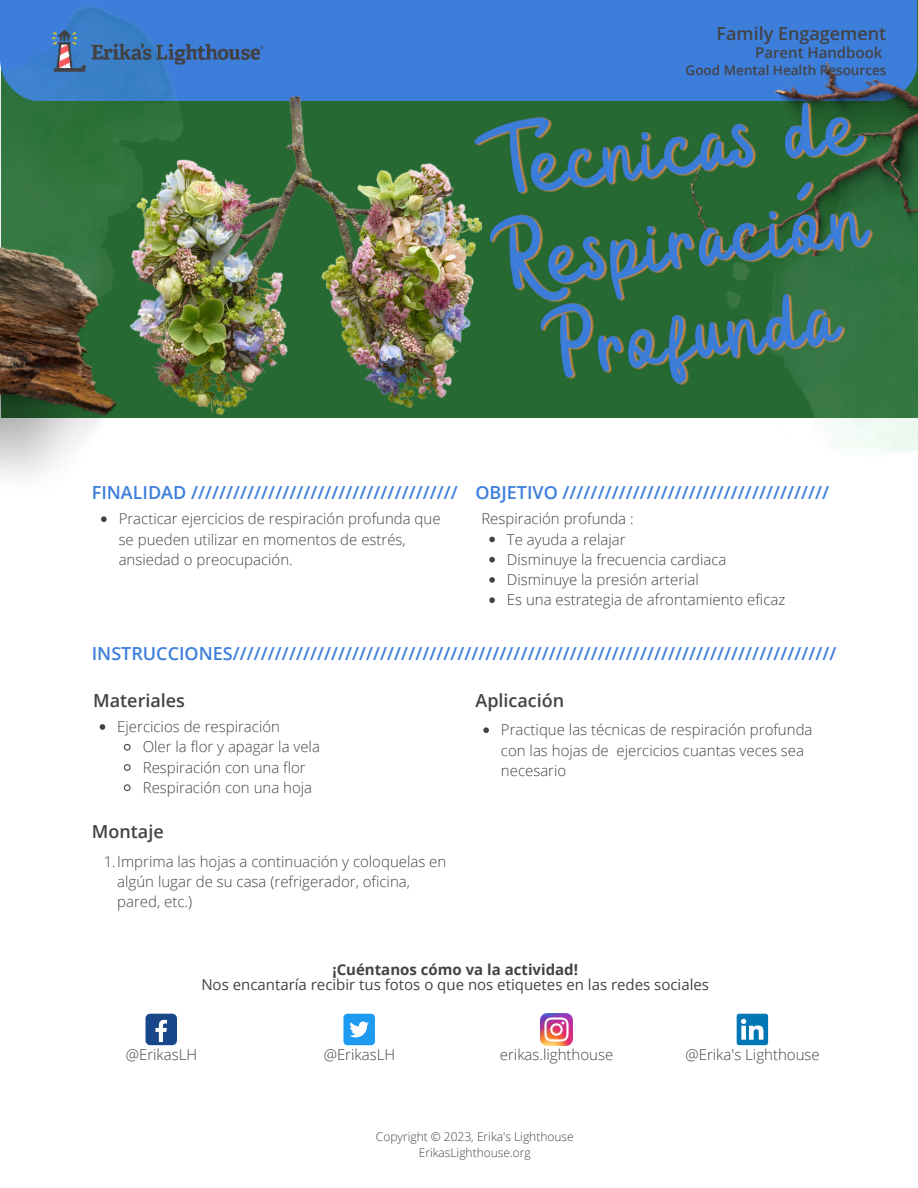
<style>
.page{position:relative;width:918px;height:1188px;background:#fff}
.page>*{position:absolute;margin:0;border:0;box-sizing:border-box;transform-origin:0 0}
.t1{font:600 18px "Open Sans";color:#3d7edb}
.t2{font:600 18px "Open Sans";color:#434345}
.t3{font:300 15px/20.2px "Open Sans";color:#434345}
.t4{font:15px "Open Sans";color:#434345}
.t5{font:700 15px "Open Sans";color:#434345}
.t6{font:600 15px "Open Sans";color:#434345}
.t7{font:600 13.5px "Open Sans";color:#434345}
.t8{font:300 12px/15.8px "Open Sans";color:#434345;text-align:center}
</style>
<div class="page">
<div style="left:0;top:0;width:917px;height:101px;background:#3d7edb"></div>
<div style="left:145px;top:1014px;width:32px;height:31px;background:#1a4789;border-radius:5px"></div>
<svg style="left:155px;top:1020px;width:12px;height:22px"></svg>
<div style="left:343px;top:1014px;width:32px;height:31px;background:#1d9bf0;border-radius:4px"></div>
<svg style="left:349px;top:1021px;width:20px;height:16px"></svg>
<img style="left:541px;top:1014px;width:31px;height:31px">
<svg style="left:737px;top:1014px;width:31px;height:31px"></svg>
<svg style="left:489px;top:537px;width:6px;height:5px"></svg>
<svg style="left:489px;top:557px;width:6px;height:6px"></svg>
<svg style="left:489px;top:577px;width:6px;height:6px"></svg>
<svg style="left:489px;top:597px;width:6px;height:6px"></svg>
<img style="left:0;top:342px;width:107px;height:180px">
<img style="left:32px;top:96px;width:542px;height:342px">
<img style="left:640px;top:0;width:278px;height:452px">
<img style="left:691px;top:25px;width:227px;height:231px">
<img style="left:0;top:6px;width:197px;height:336px">
<svg style="left:483px;top:727px;width:6px;height:6px"></svg>
<img style="left:469px;top:62px;width:429px;height:354px">
<svg style="left:100px;top:724px;width:5px;height:6px"></svg>
<svg style="left:123px;top:743px;width:8px;height:8px"></svg>
<svg style="left:123px;top:764px;width:8px;height:7px"></svg>
<svg style="left:123px;top:784px;width:8px;height:8px"></svg>
<p class="t2" style="left:717px;top:21px;width:171px">Family Engagement</p>
<p class="t6" style="left:755px;top:42px;width:129px">Parent Handbook</p>
<p class="t7" style="left:686px;top:61px;width:202px">Good Mental Health Resources</p>
<p class="t1" style="left:92px;top:480px;width:368px">FINALIDAD //////////////////////////////////////</p>
<p class="t3" style="left:119px;top:508px;width:323px">Practicar ejercicios de respiración profunda que se pueden utilizar en momentos de estrés, ansiedad o preocupación.</p>
<p class="t1" style="left:475px;top:480px;width:355px">OBJETIVO //////////////////////////////////////</p>
<p class="t3" style="left:481px;top:508px;width:154px">Respiración profunda :</p>
<p class="t3" style="left:507px;top:529px;width:280px">Te ayuda a relajar<br>Disminuye la frecuencia cardiaca<br>Disminuye la presión arterial<br>Es una estrategia de afrontamiento eficaz</p>
<p class="t1" style="left:92px;top:641px;width:746px">INSTRUCCIONES//////////////////////////////////////////////////////////////////////////////////////</p>
<p class="t2" style="left:93px;top:688px;width:93px">Materiales</p>
<p class="t2" style="left:475px;top:688px;width:90px">Aplicación</p>
<p class="t3" style="left:501px;top:719px;width:313px">Practique las técnicas de respiración profunda con las hojas de ejercicios cuantas veces sea necesario</p>
<p class="t3" style="left:143px;top:716px;width:179px;text-indent:-26px">Ejercicios de respiración<br>Oler la flor y apagar la vela<br>Respiración con una flor<br>Respiración con una hoja</p>
<p class="t2" style="left:92px;top:820px;width:73px">Montaje</p>
<p class="t3" style="left:117px;top:851px;width:331px;text-indent:-14px">1.Imprima las hojas a continuación y coloquelas en algún lugar de su casa (refrigerador, oficina, pared, etc.)</p>
<p class="t5" style="left:332px;top:959px;width:247px">¡Cuéntanos cómo va la actividad!</p>
<p class="t4" style="left:201px;top:974px;width:509px">Nos encantaría recibir tus fotos o que nos etiquetes en las redes sociales</p>
<p class="t3" style="left:126px;top:1044px;width:73px">@ErikasLH</p>
<p class="t3" style="left:324px;top:1044px;width:73px">@ErikasLH</p>
<p class="t3" style="left:500px;top:1044px;width:115px">erikas.lighthouse</p>
<p class="t3" style="left:686px;top:1044px;width:136px">@Erika's Lighthouse</p>
<p class="t8" style="left:376px;top:1129px;width:199px">Copyright © 2023, Erika's Lighthouse<br>ErikasLighthouse.org</p>
</div>
